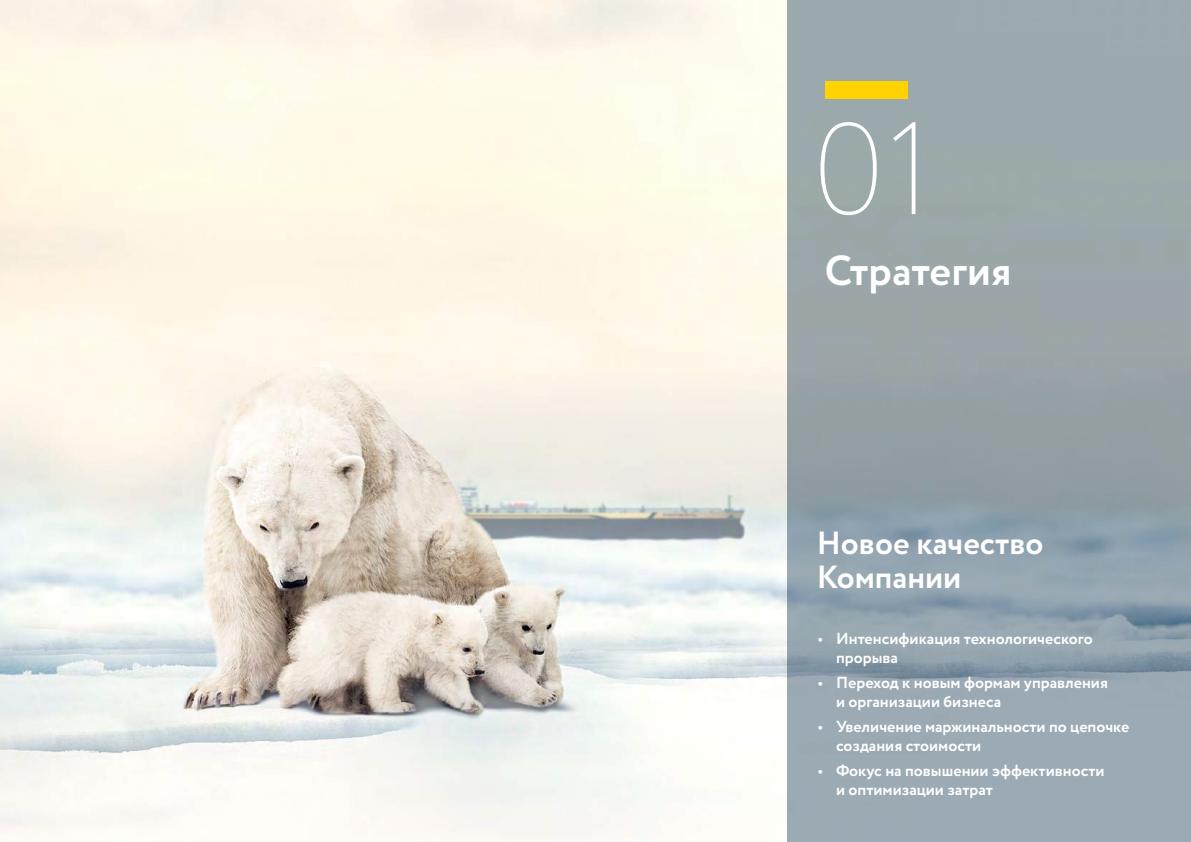
<style>
.page{position:relative;width:1191px;height:842px;background:#fff}
.page>*{position:absolute;margin:0;border:0;box-sizing:border-box;transform-origin:0 0}
.t1{font:200 130px "Circe";color:#fff}
.t2{font:700 42px "Circe";color:#fff}
.t3{font:700 32px/34px "Circe";color:#fff}
.t4{font:700 16px/19.2px "Circe";color:#fff}
</style>
<div class="page">
<img style="left:0;top:0;width:787px;height:842px">
<svg style="left:787px;top:0;width:404px;height:842px;background:#97a5ab"></svg>
<div style="left:825px;top:81px;width:82px;height:18px;background:#ffd300"></div>
<h1 class="t1" style="left:811px;top:85px;width:124px">01</h1>
<h2 class="t2" style="left:825px;top:242px;width:188px">Стратегия</h2>
<h3 class="t3" style="left:816px;top:528px;width:228px">Новое качество<br>Компании</h3>
<p class="t4" style="left:836px;top:629px;width:258px;text-indent:-18px">• Интенсификация технологического прорыва</p>
<p class="t4" style="left:836px;top:673px;width:273px;text-indent:-18px">• Переход к новым формам управления и организации бизнеса</p>
<p class="t4" style="left:836px;top:718px;width:295px;text-indent:-18px">• Увеличение маржинальности по цепочке создания стоимости</p>
<p class="t4" style="left:836px;top:762px;width:270px;text-indent:-18px">• Фокус на повышении эффективности и оптимизации затрат</p>
</div>
